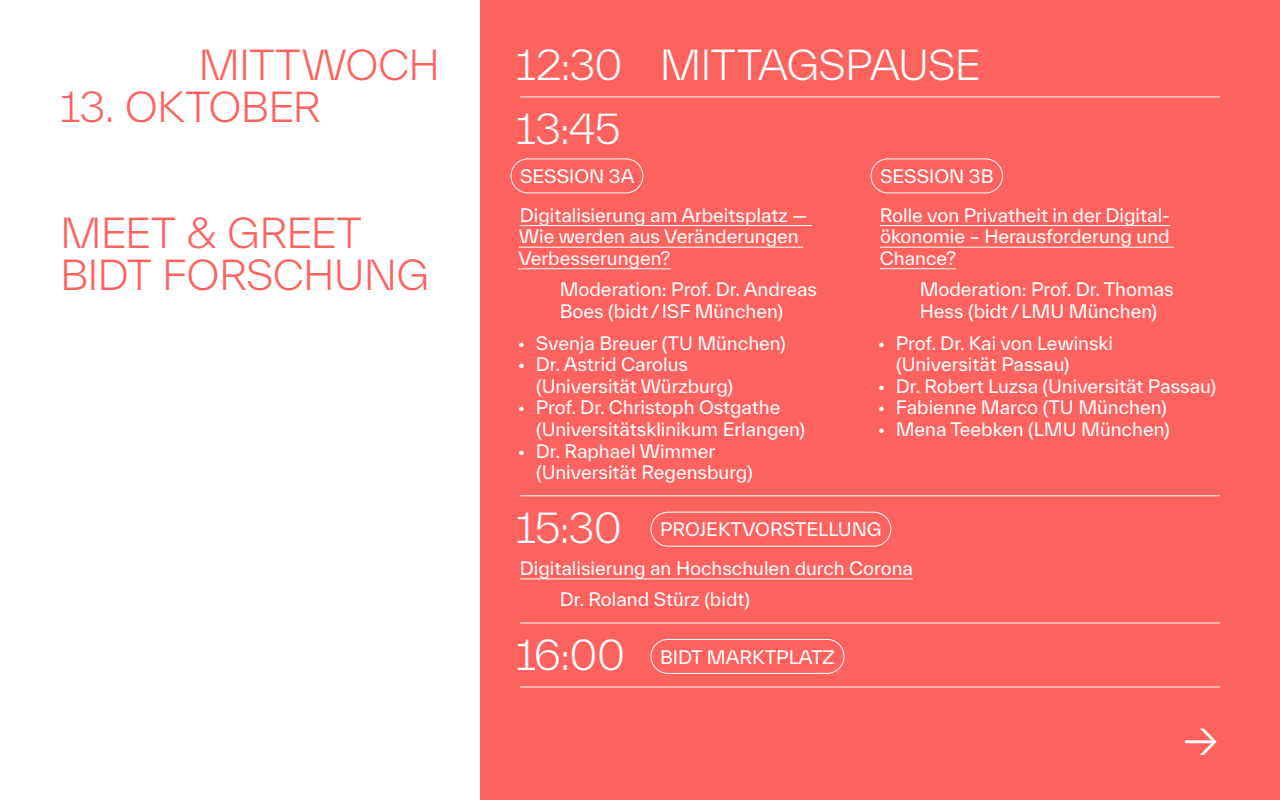
<style>
.page{position:relative;width:1280px;height:800px;background:#fff}
.page>*{position:absolute;margin:0;border:0;box-sizing:border-box;transform-origin:0 0}
.t1{font:300 48px "TWK Everett";color:#fff}
.t2{font:300 40px/42px "TWK Everett";letter-spacing:-.015em;color:#fd635e}
.t3{font:300 40px/64px "TWK Everett";letter-spacing:-.015em;color:#fff}
.t4{font:18px/21.6px "TWK Everett";color:#fff}
.s1{font-size:40px;color:#fd635e}
</style>
<div class="page">
<div style="left:480px;top:0;width:800px;height:800px;background:#fd635e"></div>
<hr style="left:520px;top:96px;width:700px;height:1px;background:#fff">
<hr style="left:520px;top:495px;width:700px;height:1px;background:#fff">
<hr style="left:520px;top:578px;width:393px;height:1px;background:#fff">
<hr style="left:520px;top:622px;width:700px;height:1px;background:#fff">
<hr style="left:520px;top:686px;width:700px;height:1px;background:#fff">
<hr style="left:520px;top:225px;width:292px;height:1px;background:#fff">
<hr style="left:519px;top:247px;width:284px;height:1px;background:#fff">
<hr style="left:518px;top:268px;width:153px;height:1px;background:#fff">
<div style="left:511px;top:158px;width:132px;height:35px;border:1px solid #fff;border-radius:17px"></div>
<hr style="left:880px;top:225px;width:290px;height:1px;background:#fff">
<hr style="left:880px;top:247px;width:294px;height:1px;background:#fff">
<hr style="left:880px;top:268px;width:76px;height:1px;background:#fff">
<div style="left:871px;top:158px;width:132px;height:35px;border:1px solid #fff;border-radius:17px"></div>
<div style="left:651px;top:512px;width:240px;height:35px;border:1px solid #fff;border-radius:17px"></div>
<div style="left:651px;top:639px;width:194px;height:35px;border:1px solid #fff;border-radius:17px"></div>
<h2 class="t2" style="left:198px;top:44px;width:243px">MITTWOCH</h2>
<h2 class="t2" style="left:60px;top:86px;width:263px">13. OKTOBER</h2>
<h2 class="t2" style="left:60px;top:212px;width:371px">MEET &amp; GREET<br>BIDT FORSCHUNG</h2>
<h2 class="t3" style="left:516px;top:33px;width:467px">12:30 MITTAGSPAUSE<br>13:45</h2>
<p class="t4" style="left:520px;top:157px;width:289px;line-height:38.5px">SESSION 3A<br>Digitalisierung am Arbeitsplatz —</p>
<p class="t4" style="left:518px;top:225px;width:282px">Wie werden aus Veränderungen<br>Verbesserungen?</p>
<p class="t4" style="left:560px;top:279px;width:259px">Moderation: Prof. Dr. Andreas<br>Boes (bidt / ISF München)</p>
<p class="t4" style="left:518px;top:332px;width:269px">• Svenja Breuer (TU München)</p>
<p class="t4" style="left:536px;top:353px;width:199px;text-indent:-18px">• Dr. Astrid Carolus (Universität Würzburg)</p>
<p class="t4" style="left:536px;top:397px;width:271px;text-indent:-18px">• Prof. Dr. Christoph Ostgathe (Universitätsklinikum Erlangen)</p>
<p class="t4" style="left:536px;top:440px;width:218px;text-indent:-18px">• Dr. Raphael Wimmer (Universität Regensburg)</p>
<p class="t4" style="left:880px;top:157px;width:290px;line-height:38.5px">SESSION 3B<br>Rolle von Privatheit in der Digital-</p>
<p class="t4" style="left:880px;top:225px;width:291px">ökonomie – Herausforderung und<br>Chance?</p>
<p class="t4" style="left:920px;top:279px;width:256px">Moderation: Prof. Dr. Thomas<br>Hess (bidt / LMU München)</p>
<p class="t4" style="left:896px;top:332px;width:219px;text-indent:-18px">• Prof. Dr. Kai von Lewinski (Universität Passau)</p>
<p class="t4" style="left:878px;top:375px;width:340px">• Dr. Robert Luzsa (Universität Passau)</p>
<p class="t4" style="left:878px;top:397px;width:290px">• Fabienne Marco (TU München)</p>
<p class="t4" style="left:878px;top:418px;width:293px">• Mena Teebken (LMU München)</p>
<h2 class="t3" style="left:516px;top:496px;width:108px">15:30</h2>
<p class="t4" style="left:520px;top:510px;width:395px;line-height:38.5px;text-indent:140px">PROJEKTVORSTELLUNG<br>Digitalisierung an Hochschulen durch Corona</p>
<p class="t4" style="left:560px;top:589px;width:192px">Dr. Roland Stürz (bidt)</p>
<h2 class="t3" style="left:516px;top:623px;width:111px">16:00</h2>
<p class="t4" style="left:660px;top:646px;width:177px">BIDT MARKTPLATZ</p>
<h1 class="t1" style="left:1183px;top:710px;width:38px">→<span class="s1">→</span></h1>
</div>
